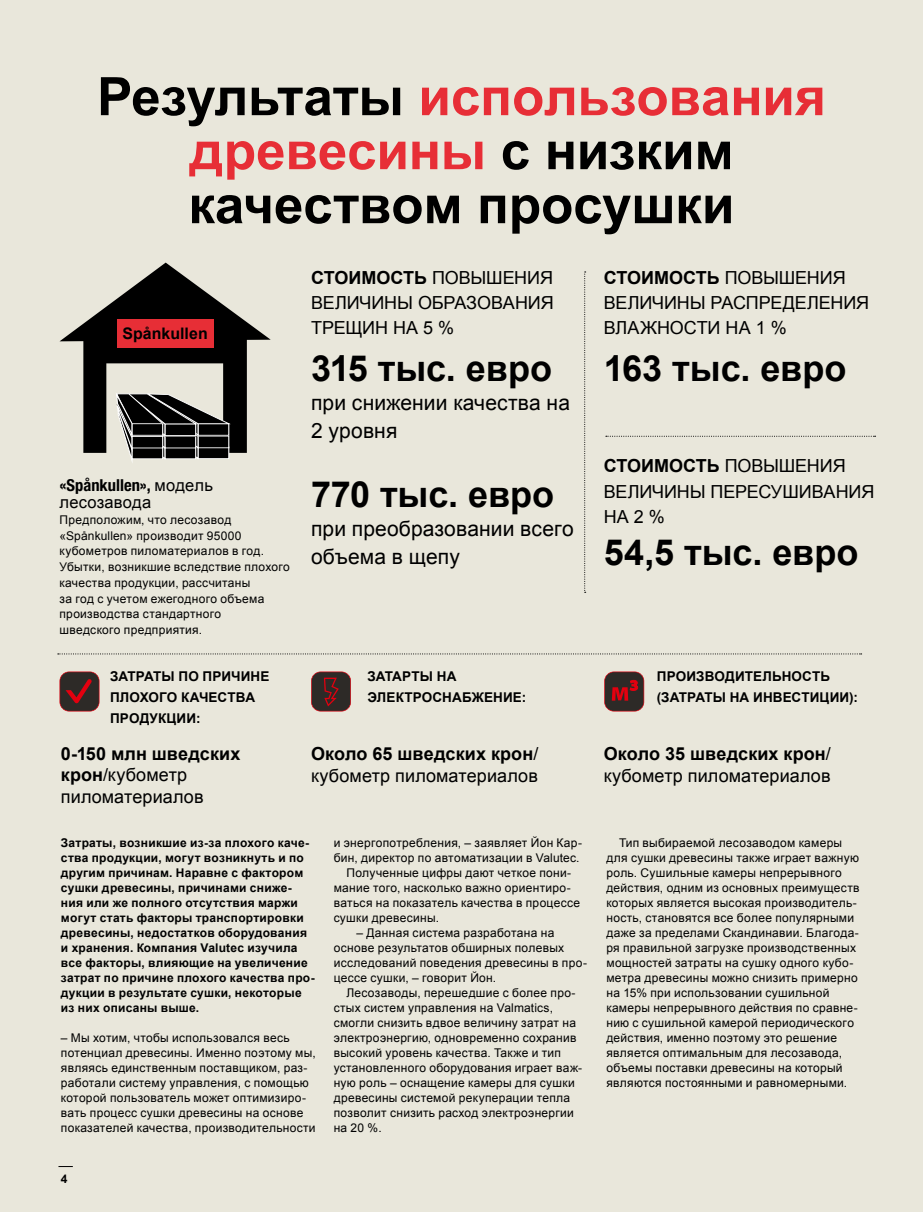
<style>
.page{position:relative;width:923px;height:1212px;background:#e9e7db}
.page>*{position:absolute;margin:0;border:0;box-sizing:border-box;transform-origin:0 0}
.t1{font:700 53.1px/54px "Arial";letter-spacing:-.005em;color:#000;text-align:center}
.t2{font:700 36px "Arial";color:#000}
.t3{font:21px/28.5px "Arial";letter-spacing:.005em;color:#000}
.t4{font:18px/25.2px "Arial";color:#000}
.t5{font:700 condensed 16.5px "Helvetica Neue";color:#000}
.t6{font:16.5px "Arial";letter-spacing:.01em;color:#000}
.t7{font:700 15.9px "Arial";letter-spacing:.005em;color:#000}
.t8{font:700 13.5px/21px "Arial";letter-spacing:.01em;color:#000}
.t9{font:12px/15px "Arial";letter-spacing:.025em;color:#000}
.t10{font:700 12px/15px "Arial";letter-spacing:.02em;color:#000}
.s1{color:#e72e36}
.s2{font-family:"Arial";font-weight:400;font-stretch:normal}
.s3{font-weight:700}
</style>
<div class="page">
<svg style="left:60px;top:263px;width:211px;height:198px"></svg>
<div style="left:117px;top:319px;width:96px;height:29px;background:#e72e36"></div>
<svg style="left:584px;top:271px;width:2px;height:322px"></svg>
<svg style="left:606px;top:436px;width:269px;height:1px"></svg>
<svg style="left:58px;top:653px;width:803px;height:1px"></svg>
<svg style="left:60px;top:671px;width:39px;height:40px;background:#502d2c"></svg>
<svg style="left:311px;top:671px;width:40px;height:40px;background:#4e302f"></svg>
<svg style="left:604px;top:671px;width:40px;height:40px;background:#5a2e2d"></svg>
<svg style="left:58px;top:1166px;width:15px;height:1px"></svg>
<h1 class="t1" style="left:97px;top:71px;width:730px">Результаты <span class="s1">использования древесины</span> с низким качеством просушки</h1>
<h3 class="t7" style="left:122px;top:323px;width:87px">Spånkullen</h3>
<h3 class="t5" style="left:60px;top:475px;width:155px">«Spånkullen», <span class="s2">модель</span></h3>
<h3 class="t6" style="left:60px;top:491px;width:93px">лесозавода</h3>
<p class="t9" style="left:60px;top:512px;width:232px;line-height:15.8px">Предположим, что лесозавод «Spånkullen» производит 95000 кубометров пиломатериалов в год.<br>Убытки, возникшие вследствие плохого качества продукции, рассчитаны<br>за год с учетом ежегодного объема производства стандартного<br>шведского предприятия.</p>
<h3 class="t4" style="left:311px;top:265px;width:244px;text-align:justify"><span class="s3">СТОИМОСТЬ</span> ПОВЫШЕНИЯ ВЕЛИЧИНЫ ОБРАЗОВАНИЯ ТРЕЩИН НА 5 %</h3>
<h2 class="t2" style="left:311px;top:345px;width:242px">315 тыс. евро</h2>
<h3 class="t3" style="left:311px;top:388px;width:260px">при снижении качества на<br>2 уровня</h3>
<h2 class="t2" style="left:311px;top:471px;width:245px">770 тыс. евро</h2>
<h3 class="t3" style="left:311px;top:514px;width:264px">при преобразовании всего объема в щепу</h3>
<p class="t8" style="left:110px;top:667px;width:161px">ЗАТРАТЫ ПО ПРИЧИНЕ<br>ПЛОХОГО КАЧЕСТВА<br>ПРОДУКЦИИ:</p>
<p class="t8" style="left:367px;top:667px;width:160px">ЗАТАРТЫ НА<br>ЭЛЕКТРОСНАБЖЕНИЕ:</p>
<h3 class="t4" style="left:61px;top:742px;width:181px;line-height:21.6px"><span class="s3">0-150 млн шведских крон</span>/кубометр пиломатериалов</h3>
<h3 class="t4" style="left:311px;top:743px;width:229px;line-height:21.6px"><span class="s3">Около 65 шведских крон</span>/ кубометр пиломатериалов</h3>
<p class="t10" style="left:61px;top:836px;width:255px">Затраты, возникшие из-за плохого каче&shy;ства продукции, могут возникнуть и по другим причинам. Наравне с фактором сушки древесины, причинами сниже&shy;ния или же полного отсутствия маржи могут стать факторы транспортировки древесины, недостатков оборудования и хранения. Компания Valutec изучила все факторы, влияющие на увеличение затрат по причине плохого качества про&shy;дукции в результате сушки, некоторые из них описаны выше.</p>
<p class="t9" style="left:61px;top:1030px;width:256px">– Мы хотим, чтобы использовался весь потенциал древесины. Именно поэтому мы, являясь единственным поставщиком, раз&shy;работали систему управления, с помощью которой пользователь может оптимизиро&shy;вать процесс сушки древесины на основе показателей качества, производительности</p>
<p class="t10" style="left:61px;top:1172px;width:8px">4</p>
<p class="t9" style="left:334px;top:835px;width:250px">и энергопотребления, – заявляет Йон Кар-</p>
<p class="t9" style="left:334px;top:850px;width:247px">бин, директор по автоматизации в Valutec.</p>
<p class="t9" style="left:346px;top:865px;width:226px">Полученные цифры дают четкое пони-</p>
<p class="t9" style="left:334px;top:880px;width:238px">мание того, насколько важно ориентиро-</p>
<p class="t9" style="left:334px;top:895px;width:248px">ваться на показатель качества в процессе</p>
<p class="t9" style="left:334px;top:910px;width:107px">сушки древесины.</p>
<p class="t9" style="left:334px;top:925px;width:255px;text-indent:23px">– Данная система разработана на основе результатов обширных полевых исследований поведения древесины в про&shy;цессе сушки, – говорит Йон.</p>
<p class="t9" style="left:334px;top:985px;width:250px;text-indent:13px">Лесозаводы, перешедшие с более про&shy;стых систем управления на Valmatics, смогли снизить вдвое величину затрат на электроэнергию, одновременно сохранив высокий уровень качества. Также и тип установленного оборудования играет важ&shy;ную роль – оснащение камеры для сушки древесины системой рекуперации тепла позволит снизить расход электроэнергии на 20 %.</p>
<h3 class="t4" style="left:604px;top:265px;width:267px"><span class="s3">СТОИМОСТЬ</span> ПОВЫШЕНИЯ<br>ВЕЛИЧИНЫ РАСПРЕДЕЛЕНИЯ<br>ВЛАЖНОСТИ НА 1 %</h3>
<h2 class="t2" style="left:604px;top:345px;width:244px">163 тыс. евро</h2>
<h3 class="t4" style="left:604px;top:454px;width:272px"><span class="s3">СТОИМОСТЬ</span> ПОВЫШЕНИЯ<br>ВЕЛИЧИНЫ ПЕРЕСУШИВАНИЯ<br>НА 2 %</h3>
<h2 class="t2" style="left:604px;top:528px;width:256px">54,5 тыс. евро</h2>
<p class="t8" style="left:657px;top:667px;width:203px">ПРОИЗВОДИТЕЛЬНОСТЬ (ЗАТРАТЫ НА ИНВЕСТИЦИИ):</p>
<h3 class="t4" style="left:604px;top:743px;width:229px;line-height:21.6px"><span class="s3">Около 35 шведских крон</span>/ кубометр пиломатериалов</h3>
<p class="t9" style="left:606px;top:835px;width:254px;text-indent:13px">Тип выбираемой лесозаводом камеры для сушки древесины также играет важную роль. Сушильные камеры непрерывного действия, одним из основных преимуществ которых является высокая производитель&shy;ность, становятся все более популярными даже за пределами Скандинавии. Благода&shy;ря правильной загрузке производственных мощностей затраты на сушку одного кубо&shy;метра древесины можно снизить примерно на 15% при использовании сушильной камеры непрерывного действия по сравне&shy;нию с сушильной камерой периодического действия, именно поэтому это решение является оптимальным для лесозавода, объемы поставки древесины на который являются постоянными и равномерными.</p>
</div>
